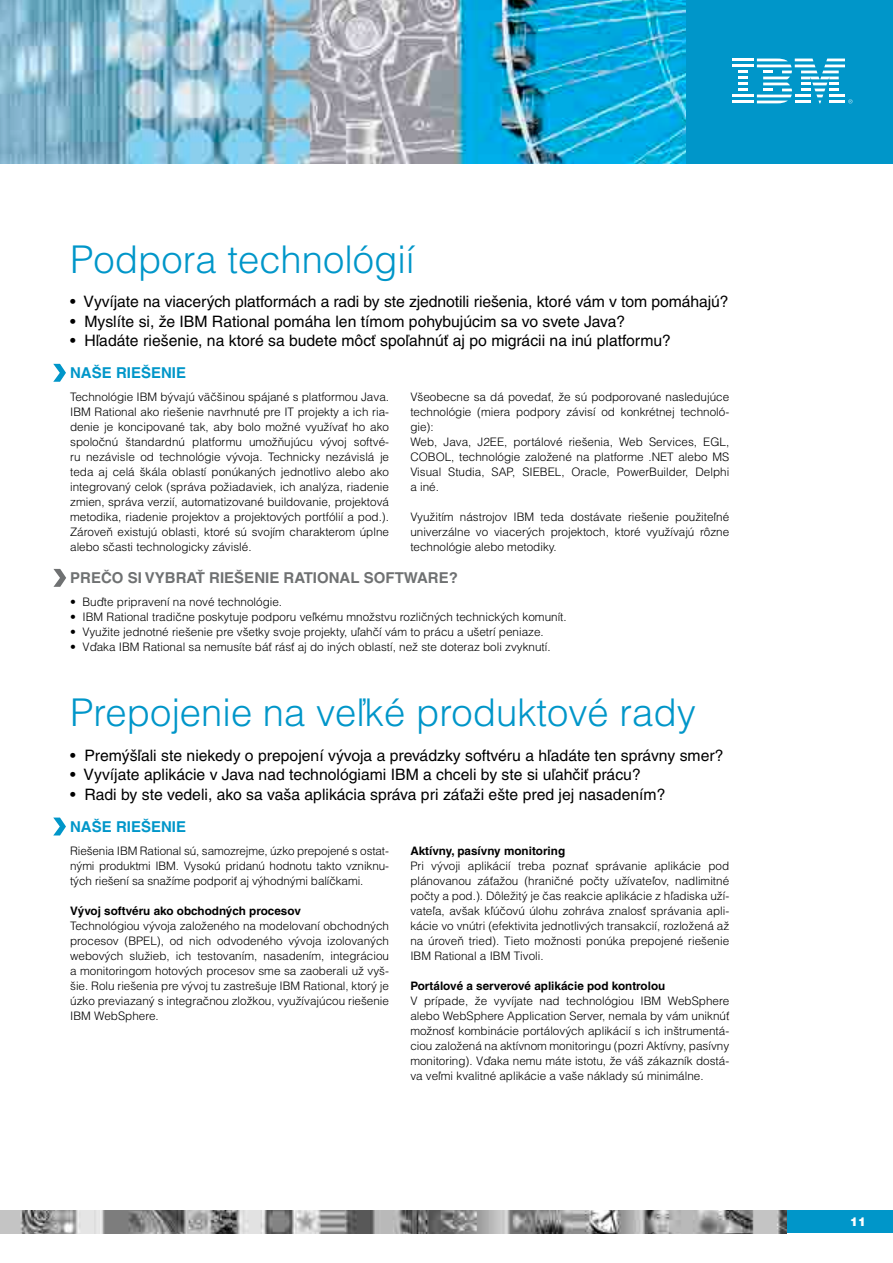
<style>
.page{position:relative;width:893px;height:1263px;background:#fff}
.page>*{position:absolute;margin:0;border:0;box-sizing:border-box;transform-origin:0 0}
.t1{font:300 38.25px "Helvetica CE";color:#0096c9}
.t2{font:15.75px "Helvetica CE";color:#000}
.t3{font:700 15px "Helvetica CE";color:#6f7172}
.t4{font:700 15px "Helvetica CE";color:#0096c9}
.t5{font:900 12px "Helvetica CE";color:#fff}
.t6{font:300 11.7px/15px "Helvetica CE";color:#000;text-align:justify}
.t7{font:700 11.7px "Helvetica CE";color:#000}
</style>
<div class="page">
<div style="left:759px;top:1210px;width:134px;height:23px;background:#0096c9"></div>
<img style="left:0;top:1210px;width:787px;height:23px">
<img style="left:0;top:0;width:686px;height:164px">
<div style="left:686px;top:0;width:207px;height:164px;background:#0096c9"></div>
<hr style="left:732px;top:59px;width:22px;height:2px;background:#fff">
<hr style="left:732px;top:65px;width:22px;height:2px;background:#fff">
<hr style="left:732px;top:95px;width:22px;height:2px;background:#fff">
<svg style="left:738px;top:71px;width:9px;height:20px"></svg>
<hr style="left:732px;top:101px;width:22px;height:2px;background:#fff">
<svg style="left:757px;top:59px;width:95px;height:44px"></svg>
<svg style="left:53px;top:364px;width:13px;height:18px"></svg>
<svg style="left:53px;top:569px;width:13px;height:18px"></svg>
<svg style="left:53px;top:817px;width:13px;height:18px"></svg>
<h1 class="t1" style="left:70px;top:237px;width:346px">Podpora technológií</h1>
<h2 class="t2" style="left:70px;top:293px;width:660px">• Vyvíjate na viacerých platformách a radi by ste zjednotili riešenia, ktoré vám v tom pomáhajú?</h2>
<h2 class="t2" style="left:70px;top:312px;width:557px">• Myslíte si, že IBM Rational pomáha len tímom pohybujúcim sa vo svete Java?</h2>
<h2 class="t2" style="left:70px;top:332px;width:602px">• Hľadáte riešenie, na ktoré sa budete môcť spoľahnúť aj po migrácii na inú platformu?</h2>
<p class="t4" style="left:70px;top:364px;width:116px">Naše riešenie</p>
<p class="t6" style="left:70px;top:390px;width:320px">Technológie IBM bývajú väčšinou spájané s platformou Java.<br>IBM Rational ako riešenie navrhnuté pre IT projekty a ich ria&shy;denie je koncipované tak, aby bolo možné využívať ho ako spoločnú štandardnú platformu umožňujúcu vývoj softvé&shy;ru nezávisle od technológie vývoja. Technicky nezávislá je teda aj celá škála oblastí ponúkaných jednotlivo alebo ako integrovaný celok (správa požiadaviek, ich analýza, riadenie zmien, správa verzií, automatizované buildovanie, projektová metodika, riadenie projektov a projektových portfólií a pod.).<br>Zároveň existujú oblasti, ktoré sú svojím charakterom úplne alebo sčasti technologicky závislé.</p>
<p class="t6" style="left:410px;top:390px;width:320px;text-align:left">Všeobecne sa dá povedať, že sú podporované nasledujúce technológie (miera podpory závisí od konkrétnej technoló&shy;gie):<br>Web, Java, J2EE, portálové riešenia, Web Services, EGL, COBOL, technológie založené na platforme .NET alebo MS Visual Studia, SAP, SIEBEL, Oracle, PowerBuilder, Delphi a iné.</p>
<p class="t6" style="left:410px;top:510px;width:320px">Využitím nástrojov IBM teda dostávate riešenie použiteľné univerzálne vo viacerých projektoch, ktoré využívajú rôzne technológie alebo metodiky.</p>
<p class="t3" style="left:70px;top:569px;width:389px">Prečo si vybrať riešenie Rational software?</p>
<p class="t6" style="left:70px;top:595px;width:213px">• Buďte pripravení na nové technológie.</p>
<p class="t6" style="left:70px;top:610px;width:498px">• IBM Rational tradične poskytuje podporu veľkému množstvu rozličných technických komunít.</p>
<p class="t6" style="left:70px;top:625px;width:475px">• Využite jednotné riešenie pre všetky svoje projekty, uľahčí vám to prácu a ušetrí peniaze.</p>
<p class="t6" style="left:70px;top:640px;width:482px">• Vďaka IBM Rational sa nemusíte báť rásť aj do iných oblastí, než ste doteraz boli zvyknutí.</p>
<h1 class="t1" style="left:70px;top:691px;width:627px">Prepojenie na veľké produktové rady</h1>
<h2 class="t2" style="left:70px;top:746px;width:655px">• Premýšľali ste niekedy o prepojení vývoja a prevádzky softvéru a hľadáte ten správny smer?</h2>
<h2 class="t2" style="left:70px;top:765px;width:572px">• Vyvíjate aplikácie v Java nad technológiami IBM a chceli by ste si uľahčiť prácu?</h2>
<h2 class="t2" style="left:70px;top:785px;width:597px">• Radi by ste vedeli, ako sa vaša aplikácia správa pri záťaži ešte pred jej nasadením?</h2>
<p class="t4" style="left:70px;top:818px;width:116px">Naše riešenie</p>
<p class="t6" style="left:70px;top:843px;width:320px">Riešenia IBM Rational sú, samozrejme, úzko prepojené s ostat&shy;nými produktmi IBM. Vysokú pridanú hodnotu takto vzniknu&shy;tých riešení sa snažíme podporiť aj výhodnými balíčkami.</p>
<p class="t7" style="left:70px;top:904px;width:232px">Vývoj softvéru ako obchodných procesov</p>
<p class="t6" style="left:70px;top:918px;width:320px">Technológiou vývoja založeného na modelovaní obchodných procesov (BPEL), od nich odvodeného vývoja izolovaných webových služieb, ich testovaním, nasadením, integráciou a monitoringom hotových procesov sme sa zaoberali už vyš&shy;šie. Rolu riešenia pre vývoj tu zastrešuje IBM Rational, ktorý je úzko previazaný s integračnou zložkou, využívajúcou riešenie IBM WebSphere.</p>
<p class="t7" style="left:410px;top:844px;width:156px">Aktívny, pasívny monitoring</p>
<p class="t6" style="left:410px;top:858px;width:320px">Pri vývoji aplikácií treba poznať správanie aplikácie pod plánovanou záťažou (hraničné počty užívateľov, nadlimitné počty a pod.). Dôležitý je čas reakcie aplikácie z hľadiska uží&shy;vateľa, avšak kľúčovú úlohu zohráva znalosť správania apli&shy;kácie vo vnútri (efektivita jednotlivých transakcií, rozložená až na úroveň tried). Tieto možnosti ponúka prepojené riešenie IBM Rational a IBM Tivoli.</p>
<p class="t7" style="left:410px;top:979px;width:256px">Portálové a serverové aplikácie pod kontrolou</p>
<p class="t6" style="left:410px;top:993px;width:320px">V prípade, že vyvíjate nad technológiou IBM WebSphere alebo WebSphere Application Server, nemala by vám uniknúť možnosť kombinácie portálových aplikácií s ich inštrumentá&shy;ciou založená na aktívnom monitoringu (pozri Aktívny, pasívny monitoring). Vďaka nemu máte istotu, že váš zákazník dostá&shy;va veľmi kvalitné aplikácie a vaše náklady sú minimálne.</p>
<p class="t5" style="left:850px;top:1215px;width:18px">11</p>
</div>
